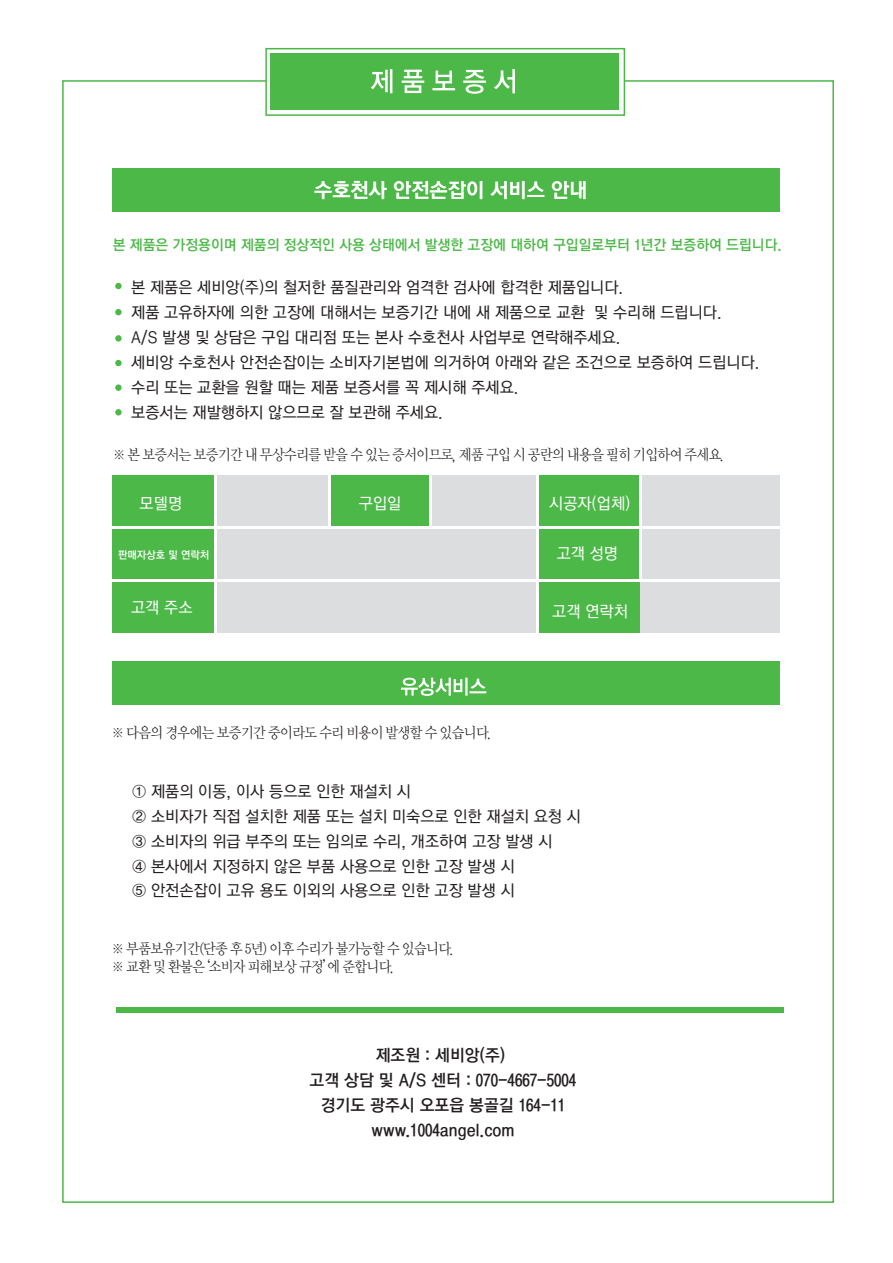
<style>
.page{position:relative;width:893px;height:1263px;background:#fff}
.page>*{position:absolute;margin:0;border:0;box-sizing:border-box;transform-origin:0 0}
.t1{font:20.25px "YGO540";color:#fff}
.t2{font:16.5px/24.9px "YGO540";color:#231f20;text-align:center}
.t3{font:15.75px/24.9px "YGO530";color:#231f20}
.t4{font:15.75px "YGO530";color:#fff}
.t5{font:15px/18px "HU Mjo 230";letter-spacing:-.1em;color:#231f20;scale:.9 1}
.t6{font:14.25px "YGO540";color:#4cb848}
.t7{font:10.5px "YGO540";color:#fff}
</style>
<div class="page">
<div style="left:112px;top:475px;width:104px;height:53px;background:#4cb848"></div>
<div style="left:329px;top:475px;width:104px;height:53px;background:#4cb848"></div>
<div style="left:537px;top:475px;width:103px;height:53px;background:#4cb848"></div>
<div style="left:537px;top:528px;width:103px;height:53px;background:#4cb848"></div>
<div style="left:112px;top:528px;width:104px;height:53px;background:#4cb848"></div>
<div style="left:216px;top:475px;width:113px;height:53px;background:#dcdddf"></div>
<div style="left:431px;top:475px;width:106px;height:53px;background:#dcdddf"></div>
<div style="left:641px;top:475px;width:139px;height:53px;background:#dcdddf"></div>
<div style="left:641px;top:528px;width:139px;height:53px;background:#dcdddf"></div>
<div style="left:216px;top:528px;width:321px;height:53px;background:#dcdddf"></div>
<div style="left:537px;top:580px;width:103px;height:53px;background:#4cb848"></div>
<div style="left:112px;top:580px;width:104px;height:53px;background:#4cb848"></div>
<div style="left:641px;top:580px;width:139px;height:53px;background:#dcdddf"></div>
<div style="left:216px;top:580px;width:321px;height:53px;background:#dcdddf"></div>
<div style="left:265px;top:48px;width:360px;height:68px;background:#fff;border:2px solid #4cb848"></div>
<div style="left:112px;top:168px;width:668px;height:43px;background:#4cb848"></div>
<div style="left:112px;top:661px;width:668px;height:44px;background:#4cb848"></div>
<div style="left:116px;top:1007px;width:668px;height:5px;background:#4cb848"></div>
<div style="left:270px;top:54px;width:349px;height:56px;background:#4cb848"></div>
<svg style="left:371px;top:69px;width:21px;height:24px"></svg>
<svg style="left:402px;top:70px;width:22px;height:23px"></svg>
<svg style="left:432px;top:71px;width:23px;height:19px"></svg>
<svg style="left:463px;top:70px;width:23px;height:24px"></svg>
<svg style="left:494px;top:69px;width:21px;height:24px"></svg>
<svg style="left:401px;top:678px;width:85px;height:18px"></svg>
<div style="left:115px;top:283px;width:7px;height:6px;background:#4cb848;border-radius:50%"></div>
<div style="left:115px;top:309px;width:7px;height:6px;background:#4cb848;border-radius:50%"></div>
<div style="left:115px;top:335px;width:7px;height:7px;background:#4cb848;border-radius:50%"></div>
<div style="left:115px;top:360px;width:7px;height:6px;background:#4cb848;border-radius:50%"></div>
<div style="left:115px;top:384px;width:7px;height:7px;background:#4cb848;border-radius:50%"></div>
<div style="left:115px;top:409px;width:7px;height:6px;background:#4cb848;border-radius:50%"></div>
<hr style="left:110px;top:527px;width:674px;height:2px;background:#fff">
<hr style="left:110px;top:579px;width:674px;height:3px;background:#fff">
<hr style="left:214px;top:473px;width:3px;height:162px;background:#fff">
<hr style="left:430px;top:473px;width:2px;height:55px;background:#fff">
<hr style="left:536px;top:473px;width:2px;height:162px;background:#fff">
<hr style="left:328px;top:473px;width:3px;height:55px;background:#fff">
<hr style="left:639px;top:473px;width:3px;height:109px;background:#fff">
<p class="t1" style="left:314px;top:180px;width:275px">수호천사 안전손잡이 서비스 안내</p>
<p class="t6" style="left:113px;top:238px;width:671px">본 제품은 가정용이며 제품의 정상적인 사용 상태에서 발생한 고장에 대하여 구입일로부터 1년간 보증하여 드립니다.</p>
<p class="t3" style="left:131px;top:276px;width:630px">본 제품은 세비앙(주)의 철저한 품질관리와 엄격한 검사에 합격한 제품입니다.<br>제품 고유하자에 의한 고장에 대해서는 보증기간 내에 새 제품으로 교환 및 수리해 드립니다.<br>A/S 발생 및 상담은 구입 대리점 또는 본사 수호천사 사업부로 연락해주세요.<br>세비앙 수호천사 안전손잡이는 소비자기본법에 의거하여 아래와 같은 조건으로 보증하여 드립니다. 수리 또는 교환을 원할 때는 제품 보증서를 꼭 제시해 주세요.<br>보증서는 재발행하지 않으므로 잘 보관해 주세요.</p>
<p class="t5" style="left:112px;top:446px;width:683px">※ 본 보증서는 보증기간 내 무상수리를 받을 수 있는 증서이므로, 제품 구입 시 공란의 내용을 필히 기입하여 주세요.</p>
<p class="t4" style="left:140px;top:496px;width:44px">모델명</p>
<p class="t4" style="left:359px;top:496px;width:44px">구입일</p>
<p class="t4" style="left:549px;top:496px;width:83px">시공자(업체)</p>
<p class="t7" style="left:118px;top:550px;width:93px">판매자상호 및 연락처</p>
<p class="t4" style="left:131px;top:599px;width:63px">고객 주소</p>
<p class="t5" style="left:111px;top:724px;width:425px">※ 다음의 경우에는 보증기간 중이라도 수리 비용이 발생할 수 있습니다.</p>
<p class="t4" style="left:557px;top:545px;width:63px">고객 성명</p>
<p class="t4" style="left:552px;top:604px;width:77px">고객 연락처</p>
<p class="t3" style="left:132px;top:779px;width:450px">① 제품의 이동, 이사 등으로 인한 재설치 시<br>② 소비자가 직접 설치한 제품 또는 설치 미숙으로 인한 재설치 요청 시<br>③ 소비자의 위급 부주의 또는 임의로 수리, 개조하여 고장 발생 시<br>④ 본사에서 지정하지 않은 부품 사용으로 인한 고장 발생 시<br>⑤ 안전손잡이 고유 용도 이외의 사용으로 인한 고장 발생 시</p>
<p class="t5" style="left:111px;top:940px;width:383px">※ 부품보유기간(단종 후 5년) 이후 수리가 불가능할 수 있습니다. ※ 교환 및 환불은 ‘소비자 피해보상 규정’ 에 준합니다.</p>
<p class="t2" style="left:310px;top:1044px;width:268px">제조원 : 세비앙(주)<br>고객 상담 및 A/S 센터 : 070-4667-5004 경기도 광주시 오포읍 봉골길 164-11 www.1004angel.com</p>
</div>
